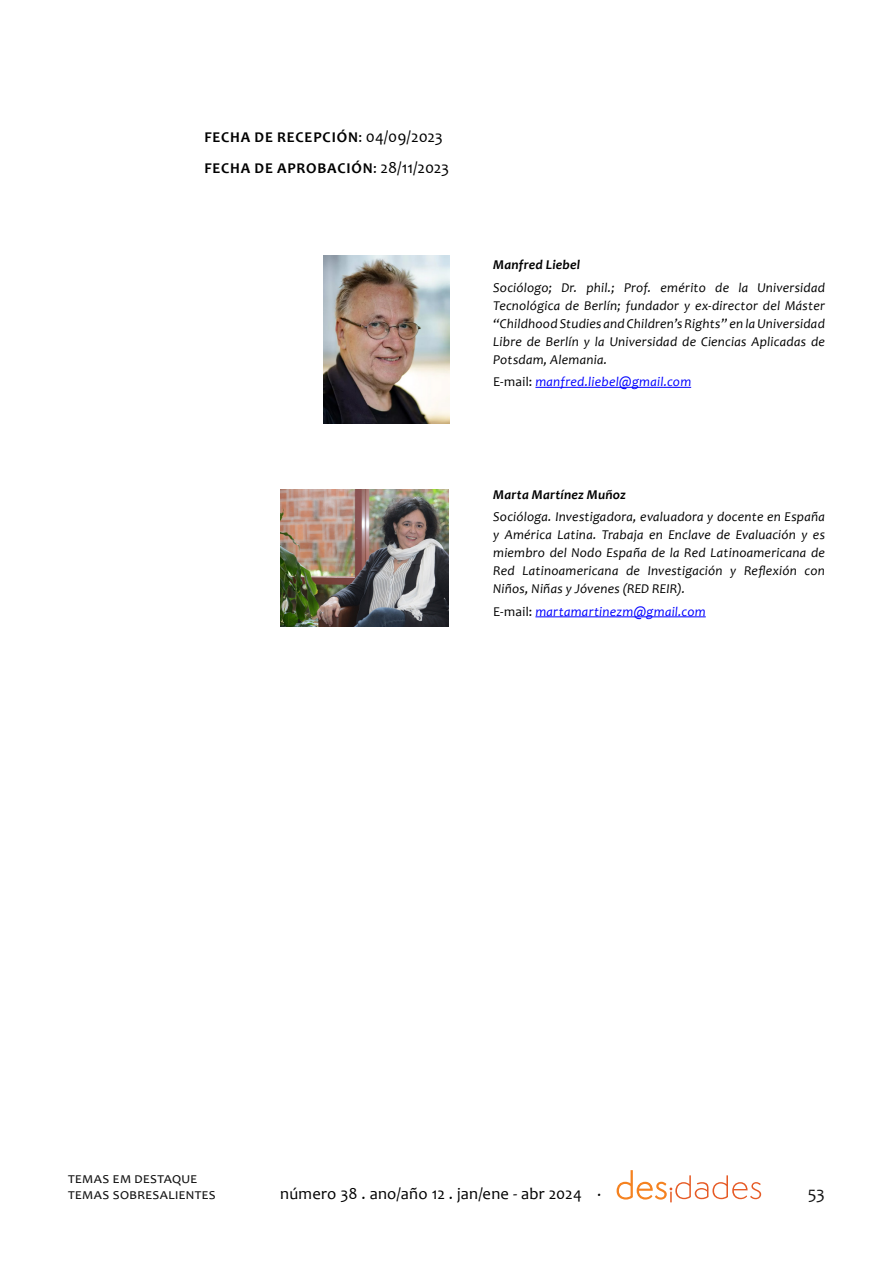
<style>
.page{position:relative;width:893px;height:1263px;background:#fff}
.page>*{position:absolute;margin:0;border:0;box-sizing:border-box;transform-origin:0 0}
.t1{font:18px "Candara";color:#141414}
.t2{font:16.5px "Candara";letter-spacing:.015em;color:#000}
.DES_datas{font:700 15px "Candara";letter-spacing:.055em;color:#000}
.t3{font:15px/16.5px "Candara";letter-spacing:.025em;color:#141414}
.DES_qualif{font:italic 13.5px/18px "Candara";letter-spacing:.015em;color:#000;text-align:justify}
.DES_qualif-2{font:italic 13.5px "Candara";letter-spacing:.02em;color:#00f}
.DES_qualif-3{font:italic 700 13.5px "Candara";letter-spacing:.02em;color:#000}
.s1{font-weight:400}
.s2{font-weight:400;font-size:16.5px}
.s3{font-style:normal;color:#000}
</style>
<div class="page">
<svg style="left:617px;top:1170px;width:144px;height:32px"></svg>
<hr style="left:535px;top:387px;width:156px;height:1px;background:#00f">
<hr style="left:535px;top:617px;width:171px;height:1px;background:#00f">
<img style="left:323px;top:256px;width:126px;height:168px">
<img style="left:281px;top:490px;width:167px;height:136px">
<p class="DES_datas" style="left:204px;top:128px;width:240px">FECHA DE RECEPCIÓN<span class="s1">:</span> <span class="s2">04/09/2023</span></p>
<p class="DES_datas" style="left:204px;top:159px;width:246px">FECHA DE APROBACIÓN<span class="s1">:</span> <span class="s2">28/11/2023</span></p>
<p class="DES_qualif-3" style="left:493px;top:257px;width:89px">Manfred Liebel</p>
<p class="DES_qualif" style="left:493px;top:278px;width:333px">Sociólogo; Dr. phil.; Prof. emérito de la Universidad Tecnológica de Berlín; fundador y ex-director del Máster “Childhood Studies and Children’s Rights” en la Universidad Libre de Berlín y la Universidad de Ciencias Aplicadas de Potsdam, Alemania.</p>
<p class="DES_qualif-2" style="left:493px;top:374px;width:199px"><span class="s3">E-mail:</span> manfred.liebel@gmail.com</p>
<p class="DES_qualif-3" style="left:493px;top:486px;width:134px">Marta Martínez Muñoz</p>
<p class="DES_qualif" style="left:493px;top:508px;width:333px">Socióloga. Investigadora, evaluadora y docente en España y América Latina. Trabaja en Enclave de Evaluación y es miembro del Nodo España de la Red Latinoamericana de Red Latinoamericana de Investigación y Reflexión con Niños, Niñas y Jóvenes (RED REIR).</p>
<p class="DES_qualif-2" style="left:493px;top:603px;width:214px"><span class="s3">E-mail:</span> martamartinezm@gmail.com</p>
<p class="t3" style="left:68px;top:1169px;width:149px">temas em destaque temas sobresalientes</p>
<p class="t2" style="left:280px;top:1183px;width:323px">número 38 . ano/año 12 . jan/ene - abr 2024 .</p>
<h1 class="t1" style="left:808px;top:1182px;width:18px">53</h1>
</div>
